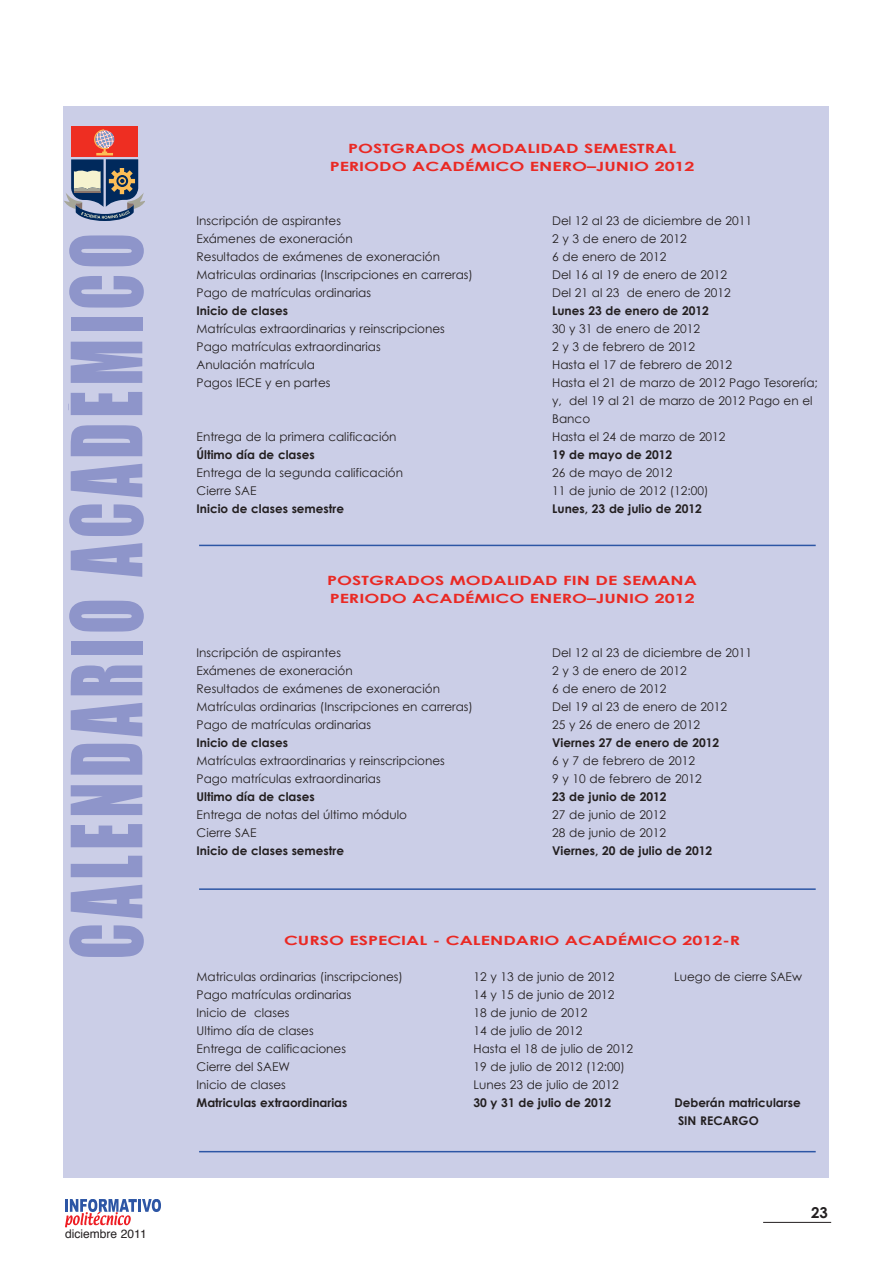
<style>
.page{position:relative;width:893px;height:1263px;background:#fff}
.page>*{position:absolute;margin:0;border:0;box-sizing:border-box;transform-origin:0 0}
.t1{font:700 15px "Century Gothic";color:#231f20}
.t2{font:700 12.75px/18px "Century Gothic";color:#ea2924;text-align:center;scale:1.4 1}
.t3{font:12px/18px "Century Gothic";color:#231f20}
.t4{font:700 12px/18px "Century Gothic";color:#231f20}
.t5{font:12px "Helvetica";color:#231f20}
</style>
<div class="page">
<div style="left:64px;top:106px;width:765px;height:1072px;background:#cbcee7"></div>
<svg style="left:69px;top:925px;width:75px;height:32px"></svg>
<svg style="left:71px;top:885px;width:71px;height:33px"></svg>
<svg style="left:71px;top:856px;width:71px;height:21px"></svg>
<svg style="left:71px;top:824px;width:71px;height:23px"></svg>
<svg style="left:71px;top:785px;width:71px;height:30px;background:#949bcd"></svg>
<svg style="left:71px;top:744px;width:71px;height:31px;background:#959bcd"></svg>
<svg style="left:71px;top:703px;width:71px;height:33px"></svg>
<svg style="left:71px;top:665px;width:71px;height:30px;background:#969ccd"></svg>
<div style="left:71px;top:642px;width:71px;height:13px;background:#8e95ca"></div>
<svg style="left:69px;top:601px;width:75px;height:31px"></svg>
<svg style="left:71px;top:543px;width:71px;height:34px"></svg>
<svg style="left:69px;top:504px;width:75px;height:32px"></svg>
<svg style="left:71px;top:464px;width:71px;height:33px"></svg>
<svg style="left:71px;top:425px;width:71px;height:31px;background:#959ccd"></svg>
<svg style="left:68px;top:392px;width:74px;height:23px"></svg>
<svg style="left:71px;top:342px;width:71px;height:41px;background:#959bcd"></svg>
<div style="left:71px;top:318px;width:71px;height:13px;background:#8e95ca"></div>
<svg style="left:69px;top:276px;width:75px;height:32px"></svg>
<svg style="left:69px;top:235px;width:75px;height:31px"></svg>
<div style="left:71px;top:126px;width:67px;height:31px;background:#ee2e22"></div>
<svg style="left:64px;top:129px;width:81px;height:92px"></svg>
<hr style="left:199px;top:545px;width:617px;height:1px;background:#2d56a5">
<hr style="left:199px;top:1151px;width:617px;height:1px;background:#2d56a5">
<hr style="left:199px;top:888px;width:617px;height:2px;background:#2d56a5">
<svg style="left:65px;top:1199px;width:96px;height:28px"></svg>
<hr style="left:763px;top:1222px;width:68px;height:1px;background:#231f20">
<p class="t5" style="left:65px;top:1228px;width:83px">diciembre 2011</p>
<p class="t2" style="left:330px;top:139px;width:262px">POSTgRADOS MODALIDAD SEMESTRAL<br>PERIODO ACADÉMICO ENERO–JUNIO 2012</p>
<p class="t3" style="left:197px;top:211px;width:146px">Inscripción de aspirantes</p>
<p class="t3" style="left:552px;top:211px;width:201px">Del 12 al 23 de diciembre de 2011</p>
<p class="t3" style="left:197px;top:229px;width:158px">Exámenes de exoneración</p>
<p class="t3" style="left:552px;top:229px;width:136px">2 y 3 de enero de 2012</p>
<p class="t3" style="left:197px;top:247px;width:245px">Resultados de exámenes de exoneración</p>
<p class="t3" style="left:552px;top:247px;width:116px">6 de enero de 2012</p>
<p class="t3" style="left:197px;top:265px;width:278px">Matriculas ordinarias (Inscripciones en carreras)</p>
<p class="t3" style="left:552px;top:265px;width:176px">Del 16 al 19 de enero de 2012</p>
<p class="t3" style="left:197px;top:283px;width:176px">Pago de matrículas ordinarias</p>
<p class="t3" style="left:552px;top:283px;width:180px">Del 21 al 23 de enero de 2012</p>
<p class="t4" style="left:197px;top:301px;width:93px">Inicio de clases</p>
<p class="t4" style="left:552px;top:301px;width:158px">Lunes 23 de enero de 2012</p>
<p class="t3" style="left:197px;top:319px;width:250px">Matrículas extraordinarias y reinscripciones</p>
<p class="t3" style="left:552px;top:319px;width:149px">30 y 31 de enero de 2012</p>
<p class="t3" style="left:197px;top:337px;width:186px">Pago matrículas extraordinarias</p>
<p class="t3" style="left:552px;top:337px;width:144px">2 y 3 de febrero de 2012</p>
<p class="t3" style="left:197px;top:355px;width:120px">Anulación matrícula</p>
<p class="t3" style="left:552px;top:355px;width:181px">Hasta el 17 de febrero de 2012</p>
<p class="t3" style="left:197px;top:373px;width:135px">Pagos IECE y en partes</p>
<p class="t3" style="left:552px;top:373px;width:267px">Hasta el 21 de marzo de 2012 Pago Tesorería; y, del 19 al 21 de marzo de 2012 Pago en el<br>Banco</p>
<p class="t3" style="left:197px;top:427px;width:201px">Entrega de la primera calificación</p>
<p class="t3" style="left:552px;top:427px;width:175px">Hasta el 24 de marzo de 2012</p>
<p class="t4" style="left:197px;top:445px;width:120px">Último día de clases</p>
<p class="t4" style="left:552px;top:445px;width:122px">19 de mayo de 2012</p>
<p class="t3" style="left:197px;top:463px;width:208px">Entrega de la segunda calificación</p>
<p class="t3" style="left:552px;top:463px;width:122px">26 de mayo de 2012</p>
<p class="t3" style="left:197px;top:481px;width:61px">Cierre SAE</p>
<p class="t3" style="left:552px;top:481px;width:158px">11 de junio de 2012 (12:00)</p>
<p class="t4" style="left:197px;top:499px;width:149px">Inicio de clases semestre</p>
<p class="t4" style="left:552px;top:499px;width:151px">Lunes, 23 de julio de 2012</p>
<p class="t2" style="left:327px;top:571px;width:266px;text-align:left">POSTgRADOS MODALIDAD FIN DE SEMANA<br>PERIODO ACADÉMICO ENERO–JUNIO 2012</p>
<p class="t3" style="left:197px;top:643px;width:146px">Inscripción de aspirantes</p>
<p class="t3" style="left:552px;top:643px;width:201px">Del 12 al 23 de diciembre de 2011</p>
<p class="t3" style="left:197px;top:661px;width:158px">Exámenes de exoneración</p>
<p class="t3" style="left:552px;top:661px;width:136px">2 y 3 de enero de 2012</p>
<p class="t3" style="left:197px;top:679px;width:245px">Resultados de exámenes de exoneración</p>
<p class="t3" style="left:552px;top:679px;width:116px">6 de enero de 2012</p>
<p class="t3" style="left:197px;top:697px;width:278px">Matrículas ordinarias (Inscripciones en carreras)</p>
<p class="t3" style="left:552px;top:697px;width:176px">Del 19 al 23 de enero de 2012</p>
<p class="t3" style="left:197px;top:715px;width:176px">Pago de matrículas ordinarias</p>
<p class="t3" style="left:552px;top:715px;width:149px">25 y 26 de enero de 2012</p>
<p class="t4" style="left:197px;top:733px;width:93px">Inicio de clases</p>
<p class="t4" style="left:552px;top:733px;width:169px">Viernes 27 de enero de 2012</p>
<p class="t3" style="left:197px;top:751px;width:250px">Matrículas extraordinarias y reinscripciones</p>
<p class="t3" style="left:552px;top:751px;width:144px">6 y 7 de febrero de 2012</p>
<p class="t3" style="left:197px;top:769px;width:186px">Pago matrículas extraordinarias</p>
<p class="t3" style="left:552px;top:769px;width:151px">9 y 10 de febrero de 2012</p>
<p class="t4" style="left:197px;top:787px;width:120px">Ultimo día de clases</p>
<p class="t4" style="left:552px;top:787px;width:116px">23 de junio de 2012</p>
<p class="t3" style="left:197px;top:805px;width:212px">Entrega de notas del último módulo</p>
<p class="t3" style="left:552px;top:805px;width:115px">27 de junio de 2012</p>
<p class="t3" style="left:197px;top:823px;width:61px">Cierre SAE</p>
<p class="t3" style="left:552px;top:823px;width:115px">28 de junio de 2012</p>
<p class="t4" style="left:197px;top:841px;width:149px">Inicio de clases semestre</p>
<p class="t4" style="left:552px;top:841px;width:162px">Viernes, 20 de julio de 2012</p>
<p class="t2" style="left:284px;top:931px;width:327px">CURSO ESPECIAL - CALENDARIO ACADÉMICO 2012-R</p>
<p class="t3" style="left:197px;top:967px;width:208px">Matriculas ordinarias (inscripciones)</p>
<p class="t3" style="left:473px;top:967px;width:142px">12 y 13 de junio de 2012</p>
<p class="t3" style="left:674px;top:967px;width:129px">Luego de cierre SAEw</p>
<p class="t3" style="left:197px;top:985px;width:156px">Pago matrículas ordinarias</p>
<p class="t3" style="left:473px;top:985px;width:142px">14 y 15 de junio de 2012</p>
<p class="t3" style="left:197px;top:1003px;width:94px">Inicio de clases</p>
<p class="t3" style="left:473px;top:1003px;width:115px">18 de junio de 2012</p>
<p class="t3" style="left:197px;top:1021px;width:119px">Ultimo día de clases</p>
<p class="t3" style="left:473px;top:1021px;width:110px">14 de julio de 2012</p>
<p class="t3" style="left:197px;top:1039px;width:151px">Entrega de calificaciones</p>
<p class="t3" style="left:473px;top:1039px;width:161px">Hasta el 18 de julio de 2012</p>
<p class="t3" style="left:197px;top:1057px;width:95px">Cierre del SAEW</p>
<p class="t3" style="left:473px;top:1057px;width:153px">19 de julio de 2012 (12:00)</p>
<p class="t3" style="left:197px;top:1075px;width:91px">Inicio de clases</p>
<p class="t3" style="left:473px;top:1075px;width:147px">Lunes 23 de julio de 2012</p>
<p class="t4" style="left:197px;top:1093px;width:152px">Matriculas extraordinarias</p>
<p class="t4" style="left:473px;top:1093px;width:139px">30 y 31 de julio de 2012</p>
<p class="t4" style="left:678px;top:1093px;width:124px;text-indent:-4px">Deberán matricularse<br>SIN RECARgO</p>
<p class="t1" style="left:811px;top:1203px;width:18px">23</p>
</div>
